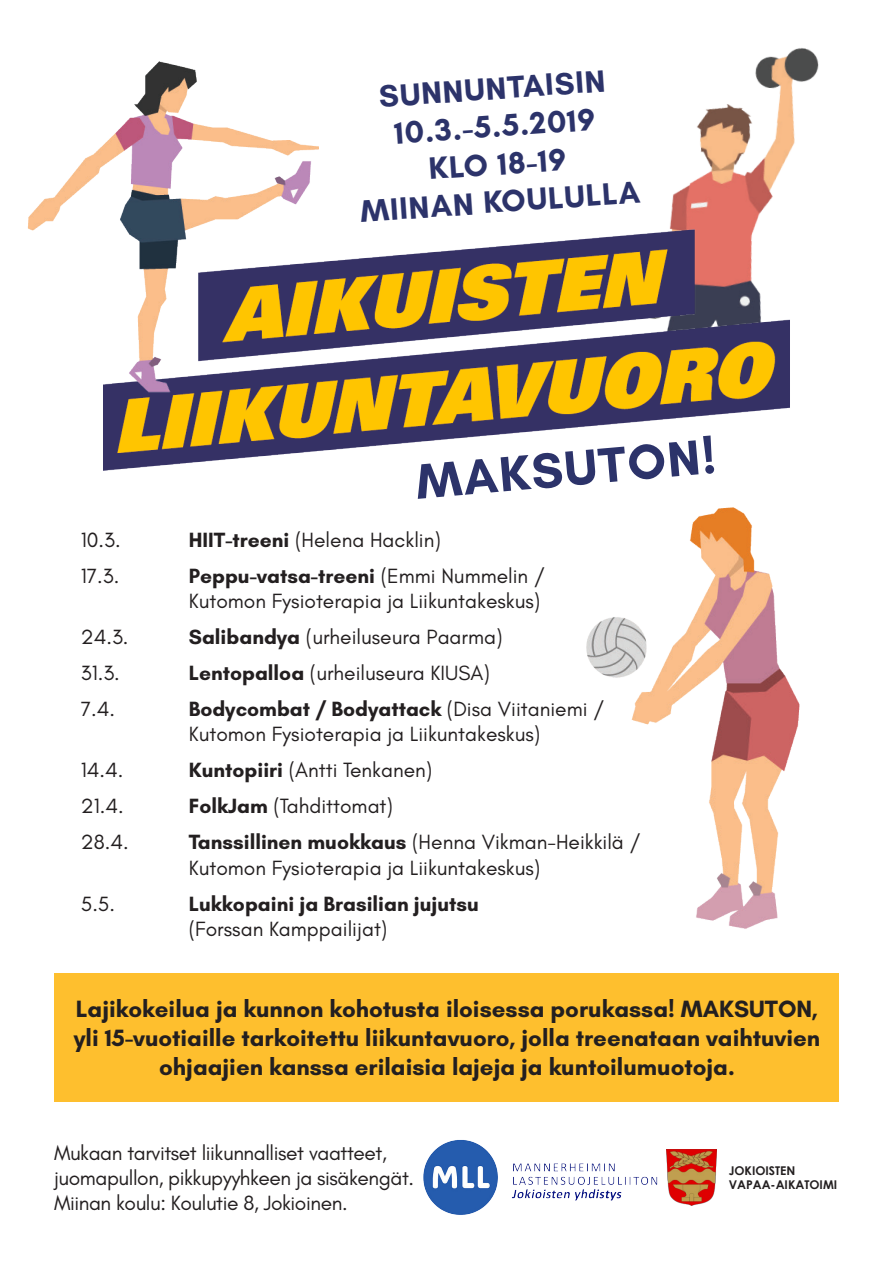
<style>
.page{position:relative;width:893px;height:1263px;background:#fff}
.page>*{position:absolute;margin:0;border:0;box-sizing:border-box;transform-origin:0 0}
.t1{font:700 50.1px "Glacial Indifference";color:#2c336a}
.t2{font:700 31.5px "Glacial Indifference";color:#2c336a}
.t3{font:700 24px/28.8px "Glacial Indifference";color:#231f20;text-align:center}
.t4{font:21px/25.2px "Glacial Indifference";color:#231f20}
.t5{font:21px/25.2px "Glacial Indifference";letter-spacing:-.02em;color:#231f20}
.t6{font:700 21px/25.2px "Glacial Indifference";color:#231f20}
.t7{font:700 12px "Century Gothic";color:#231f20}
.s1{font-weight:700}
.s2{font-weight:400}
</style>
<div class="page">
<img style="left:679px;top:48px;width:140px;height:143px">
<img style="left:586px;top:521px;width:214px;height:408px">
<img style="left:103px;top:191px;width:687px;height:330px">
<img style="left:423px;top:1140px;width:235px;height:75px">
<img style="left:666px;top:1149px;width:50px;height:56px">
<div style="left:55px;top:973px;width:784px;height:128px;background:#febf2e"></div>
<img style="left:27px;top:61px;width:291px;height:334px">
<svg style="left:412px;top:430px;width:307px;height:74px"></svg>
<p class="t2" style="left:378px;top:77px;width:228px;rotate:-4deg">SUNNUNTAISIN</p>
<p class="t2" style="left:393px;top:114px;width:203px;rotate:-4deg">10.3.-5.5.2019</p>
<p class="t2" style="left:427px;top:149px;width:139px;rotate:-4deg">KLO 18-19</p>
<p class="t2" style="left:359px;top:192px;width:282px;rotate:-4deg">MIINAN KOULULLA</p>
<p class="t1" style="left:413px;top:451px;width:302px;rotate:-5deg">MAKSUTON!</p>
<p class="t4" style="left:81px;top:528px;width:41px">10.3.</p>
<p class="t4" style="left:189px;top:528px;width:254px"><span class="s1">HIIT-treeni</span> (Helena Hacklin)</p>
<p class="t4" style="left:81px;top:564px;width:40px">17.3.</p>
<p class="t4" style="left:189px;top:564px;width:358px"><span class="s1">Peppu-vatsa-treeni</span> (Emmi Nummelin /<br>Kutomon Fysioterapia ja Liikuntakeskus)</p>
<p class="t4" style="left:81px;top:625px;width:49px">24.3.</p>
<p class="t4" style="left:189px;top:625px;width:315px"><span class="s1">Salibandya</span> (urheiluseura Paarma)</p>
<p class="t4" style="left:81px;top:661px;width:41px">31.3.</p>
<p class="t4" style="left:189px;top:661px;width:303px"><span class="s1">Lentopalloa</span> (urheiluseura KIUSA)</p>
<p class="t4" style="left:81px;top:697px;width:36px">7.4.</p>
<p class="t4" style="left:189px;top:697px;width:417px"><span class="s1">Bodycombat / Bodyattack</span> (Disa Viitaniemi /<br>Kutomon Fysioterapia ja Liikuntakeskus)</p>
<p class="t4" style="left:81px;top:758px;width:44px">14.4.</p>
<p class="t4" style="left:189px;top:758px;width:245px"><span class="s1">Kuntopiiri</span> (Antti Tenkanen)</p>
<p class="t4" style="left:81px;top:794px;width:44px">21.4.</p>
<p class="t4" style="left:189px;top:794px;width:206px"><span class="s1">FolkJam</span> (Tahdittomat)</p>
<p class="t4" style="left:81px;top:830px;width:49px">28.4.</p>
<p class="t4" style="left:189px;top:830px;width:454px"><span class="s1">Tanssillinen muokkaus</span> (Henna Vikman-Heikkilä /<br>Kutomon Fysioterapia ja Liikuntakeskus)</p>
<p class="t4" style="left:81px;top:891px;width:36px">5.5.</p>
<p class="t6" style="left:189px;top:891px;width:292px">Lukkopaini ja Brasilian jujutsu <span class="s2">(Forssan Kamppailijat)</span></p>
<p class="t3" style="left:74px;top:994px;width:748px">Lajikokeilua ja kunnon kohotusta iloisessa porukassa! MAKSUTON, yli 15-vuotiaille tarkoitettu liikuntavuoro, jolla treenataan vaihtuvien ohjaajien kanssa erilaisia lajeja ja kuntoilumuotoja.</p>
<p class="t5" style="left:54px;top:1140px;width:362px">Mukaan tarvitset liikunnalliset vaatteet, juomapullon, pikkupyyhkeen ja sisäkengät.<br>Miinan koulu: Koulutie 8, Jokioinen.</p>
<p class="t7" style="left:729px;top:1161px;width:68px">JOKIOISTEN</p>
<p class="t7" style="left:729px;top:1176px;width:110px">VAPAA-AIKATOIMI</p>
</div>
